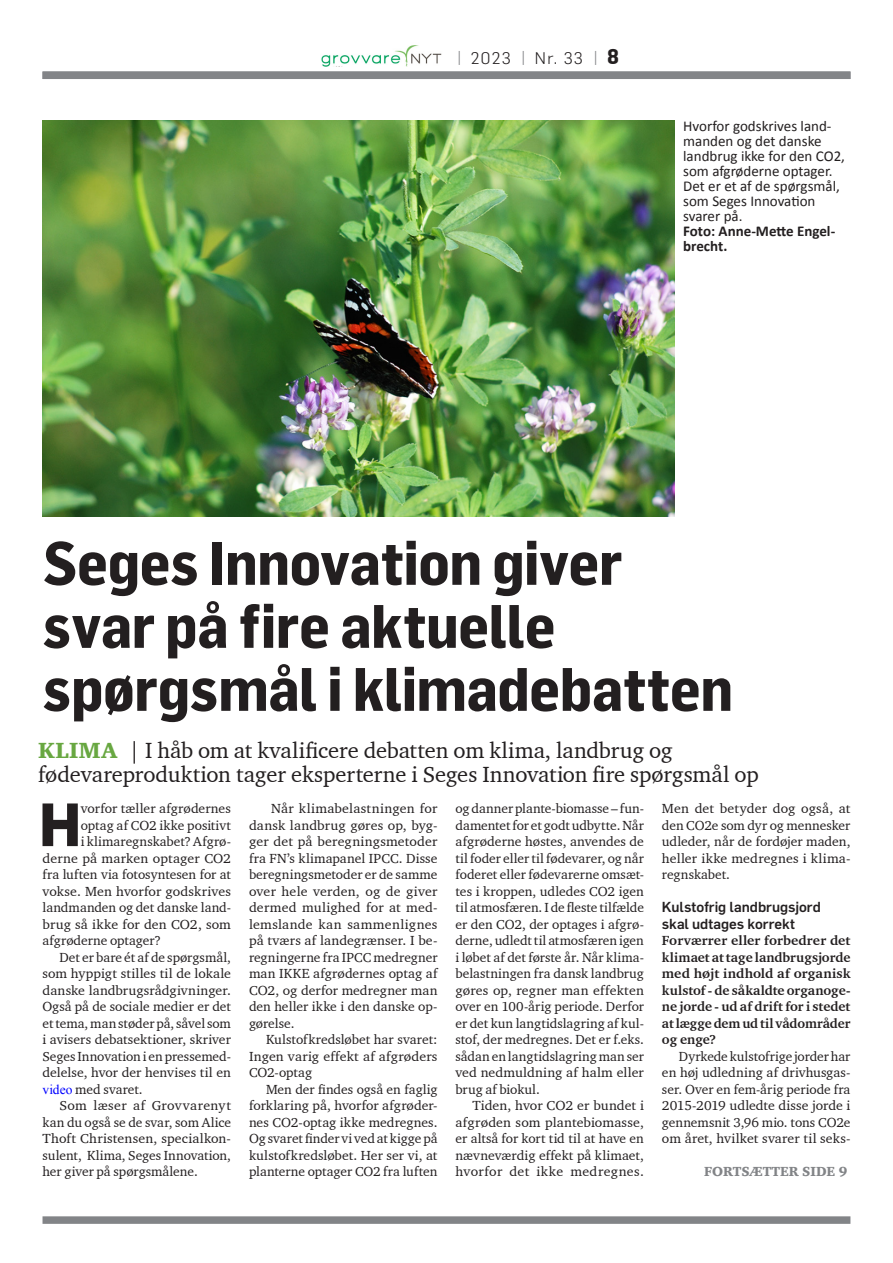
<style>
.page{position:relative;width:893px;height:1263px;background:#fff}
.page>*{position:absolute;margin:0;border:0;box-sizing:border-box;transform-origin:0 0}
.RU_Flama_Semicond{font:700 60px "Flama Semicondensed";letter-spacing:-.015em;color:#231f20}
.Unicial{font:700 59.85px "Flama";color:#231f20}
.Underrubrik_med_grøn{font:22.5px/24px "Charter ITC";color:#231f20}
.t1{font:300 16.5px "Flama";letter-spacing:.08em;color:#231f20}
.Billedtekst{font:15px/15px "Calibri";color:#231f20}
.Billedtekst-2{font:700 15px/15px "Calibri";color:#231f20}
.MR{font:500 14.25px/16.5px "Flama";color:#231f20}
.BTI{font:13.5px/16.5px "Charter ITC";letter-spacing:.005em;color:#231f20;text-align:justify}
.Unicial-2{font:13.5px "Charter ITC";letter-spacing:.005em;color:#231f20}
.BT{font:700 13.5px/16.5px "Charter ITC";color:#231f20;text-align:justify}
.t2{font:13.5px "Charter ITC Blac";color:#828487}
.s1{font-size:18px;color:#828487}
.s2{font-family:"Flama Semicondensed";font-weight:700;font-size:21px}
.s3{font-family:"Charter ITC Blac";color:#68a741}
.s4{font-family:"Times New Roman";color:#00f}
</style>
<div class="page">
<div style="left:43px;top:1216px;width:807px;height:8px;background:#828487"></div>
<img style="left:321px;top:45px;width:121px;height:21px">
<div style="left:343px;top:65px;width:55px;height:5px;background:#fff"></div>
<div style="left:43px;top:72px;width:807px;height:7px;background:#828487"></div>
<img style="left:43px;top:120px;width:631px;height:396px">
<p class="t1" style="left:457px;top:47px;width:164px"><span class="s1">|</span> 2023 <span class="s1">|</span> Nr. 33 <span class="s1">|</span> <span class="s2">8</span></p>
<p class="Billedtekst" style="left:683px;top:118px;width:163px">Hvorfor godskrives land&shy;manden og det danske landbrug ikke for den CO2, som afgrøderne optager.<br>Det er et af de spørgsmål, som Seges Innovation svarer på.</p>
<p class="Billedtekst-2" style="left:683px;top:223px;width:154px">Foto: Anne-Mette Engel&shy;brecht.</p>
<p class="RU_Flama_Semicond" style="left:43px;top:528px;width:581px">Seges Innovation giver</p>
<p class="RU_Flama_Semicond" style="left:43px;top:591px;width:515px">svar på fire aktuelle</p>
<p class="RU_Flama_Semicond" style="left:43px;top:654px;width:692px">spørgsmål i klimadebatten</p>
<p class="Underrubrik_med_grøn" style="left:38px;top:738px;width:722px"><span class="s3">KLIMA</span> | I håb om at kvalificere debatten om klima, landbrug og fødevareproduktion tager eksperterne i Seges Innovation fire spørgsmål op</p>
<p class="Unicial" style="left:39px;top:781px;width:44px">H</p>
<p class="Unicial-2" style="left:81px;top:800px;width:152px">vorfor tæller afgrødernes</p>
<p class="BTI" style="left:249px;top:800px;width:190px;text-indent:22px">Når klimabelastningen for dansk landbrug gøres op, byg&shy;ger det på beregningsmetoder fra FN’s klimapanel IPCC. Disse beregningsmetoder er de samme over hele verden, og de giver dermed mulighed for at med&shy;lemslande kan sammenlignes på tværs af landegrænser. I be&shy;regningerne fra IPCC medregner man IKKE afgrødernes optag af CO2, og derfor medregner man den heller ikke i den danske op&shy;gørelse.</p>
<p class="BTI" style="left:249px;top:1031px;width:190px;text-indent:17px">Kulstofkredsløbet har svaret:<br>Ingen varig effekt af afgrøders CO2-optag</p>
<p class="BTI" style="left:249px;top:1080px;width:190px;text-indent:17px">Men der findes også en faglig forklaring på, hvorfor afgrøder&shy;nes CO2-optag ikke medregnes.<br>Og svaret finder vi ved at kigge på kulstofkredsløbet. Her ser vi, at planterne optager CO2 fra luften</p>
<p class="BTI" style="left:662px;top:800px;width:190px">Men det betyder dog også, at den CO2e som dyr og mennesker udleder, når de fordøjer maden, heller ikke medregnes i klima&shy;regnskabet.</p>
<p class="MR" style="left:662px;top:898px;width:160px">Kulstofrig landbrugsjord skal udtages korrekt</p>
<p class="BT" style="left:662px;top:932px;width:190px">Forværrer eller forbedrer det klimaet at tage landbrugsjorde med højt indhold af organisk kulstof - de såkaldte organoge&shy;ne jorde - ud af drift for i stedet at lægge dem ud til vådområder og enge?</p>
<p class="BTI" style="left:662px;top:1047px;width:190px;text-indent:17px">Dyrkede kulstofrige jorder har en høj udledning af drivhusgas&shy;ser. Over en fem-årig periode fra 2015-2019 udledte disse jorde i gennemsnit 3,96 mio. tons CO2e om året, hvilket svarer til seks-</p>
<p class="BTI" style="left:455px;top:800px;width:190px">og danner plante-biomasse – fun&shy;damentet for et godt udbytte. Når afgrøderne høstes, anvendes de til foder eller til fødevarer, og når foderet eller fødevarerne omsæt&shy;tes i kroppen, udledes CO2 igen til atmosfæren. I de fleste tilfælde er den CO2, der optages i afgrø&shy;derne, udledt til atmosfæren igen i løbet af det første år. Når klima&shy;belastningen fra dansk landbrug gøres op, regner man effekten over en 100-årig periode. Derfor er det kun langtidslagring af kul&shy;stof, der medregnes. Det er f.eks. sådan en langtidslagring man ser ved nedmuldning af halm eller brug af biokul.</p>
<p class="BTI" style="left:455px;top:1097px;width:190px;text-indent:17px">Tiden, hvor CO2 er bundet i afgrøden som plantebiomasse, er altså for kort tid til at have en nævneværdig effekt på klimaet, hvorfor det ikke medregnes.</p>
<p class="Unicial-2" style="left:81px;top:816px;width:152px">optag af CO2 ikke positivt</p>
<p class="Unicial-2" style="left:81px;top:833px;width:152px">i klimaregnskabet? Afgrø-</p>
<p class="Unicial-2" style="left:43px;top:849px;width:190px">derne på marken optager CO2</p>
<p class="Unicial-2" style="left:43px;top:866px;width:190px">fra luften via fotosyntesen for at</p>
<p class="Unicial-2" style="left:43px;top:882px;width:190px">vokse. Men hvorfor godskrives</p>
<p class="Unicial-2" style="left:43px;top:899px;width:190px">landmanden og det danske land-</p>
<p class="Unicial-2" style="left:43px;top:915px;width:190px">brug så ikke for den CO2, som</p>
<p class="Unicial-2" style="left:43px;top:932px;width:120px">afgrøderne optager?</p>
<p class="BTI" style="left:43px;top:948px;width:190px;text-indent:17px">Det er bare ét af de spørgsmål, som hyppigt stilles til de lokale danske landbrugsrådgivninger.<br>Også på de sociale medier er det et tema, man støder på, såvel som i avisers debatsektioner, skriver Seges Innovation i en pressemed&shy;delelse, hvor der henvises til en <span class="s4">video</span> med svaret.</p>
<p class="BTI" style="left:43px;top:1097px;width:190px;text-indent:17px">Som læser af Grovvarenyt kan du også se de svar, som Alice Thoft Christensen, specialkon&shy;sulent, Klima, Seges Innovation, her giver på spørgsmålene.</p>
<p class="t2" style="left:704px;top:1163px;width:145px">FORTSÆTTER SIDE 9</p>
</div>
